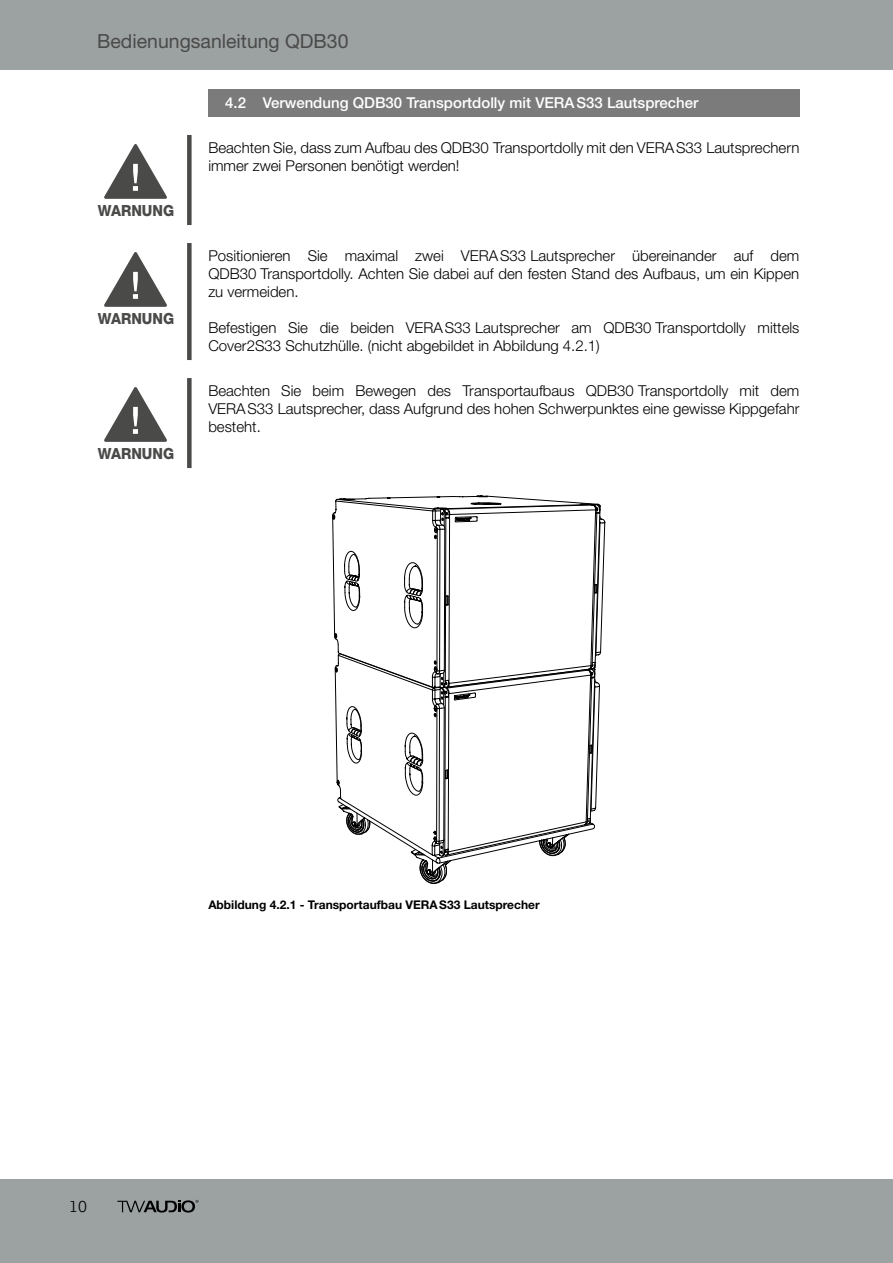
<style>
.page{position:relative;width:893px;height:1263px;background:#fff}
.page>*{position:absolute;margin:0;border:0;box-sizing:border-box;transform-origin:0 0}
.t1{font:19.5px "Helvetica Neue LT Std";color:#4a4a49}
.t2{font:300 16.5px "Lexia";color:#000}
.t3{font:800 15.3px "Helvetica Neue LT Std";color:#4a4a49;scale:.93 1}
.t4{font:300 15px/18px "Helvetica Neue LT Std";color:#000}
.t5{font:500 15px "Helvetica Neue LT Std";color:#fff}
.t6{font:700 12px "Helvetica Neue LT Std";color:#000}
</style>
<div class="page">
<div style="left:0;top:0;width:893px;height:69px;background:#9ca1a2"></div>
<div style="left:0;top:1179px;width:893px;height:84px;background:#9ca1a2"></div>
<svg style="left:117px;top:1200px;width:81px;height:12px"></svg>
<div style="left:208px;top:89px;width:591px;height:28px;background:#7c7b7b"></div>
<div style="left:187px;top:135px;width:5px;height:90px;background:#4a4a49"></div>
<svg style="left:104px;top:144px;width:63px;height:55px"></svg>
<div style="left:187px;top:243px;width:5px;height:117px;background:#4a4a49"></div>
<svg style="left:104px;top:252px;width:63px;height:55px"></svg>
<svg style="left:332px;top:496px;width:273px;height:388px"></svg>
<div style="left:187px;top:378px;width:5px;height:90px;background:#4a4a49"></div>
<svg style="left:104px;top:387px;width:63px;height:55px"></svg>
<h1 class="t1" style="left:97px;top:29px;width:253px">Bedienungsanleitung QDB30</h1>
<p class="t5" style="left:225px;top:94px;width:475px">4.2 Verwendung QDB30 Transportdolly mit VERAS33 Lautsprecher</p>
<p class="t3" style="left:98px;top:201px;width:84px">WARNUNG</p>
<p class="t3" style="left:98px;top:309px;width:84px">WARNUNG</p>
<p class="t3" style="left:98px;top:444px;width:84px">WARNUNG</p>
<p class="t4" style="left:208px;top:138px;width:593px">Beachten Sie, dass zum Aufbau des QDB30 Transportdolly mit den VERAS33 Lautsprechern immer zwei Personen benötigt werden!</p>
<p class="t4" style="left:208px;top:246px;width:593px;text-align:justify">Positionieren Sie maximal zwei VERAS33 Lautsprecher übereinander auf dem QDB30 Transportdolly. Achten Sie dabei auf den festen Stand des Aufbaus, um ein Kippen zu vermeiden.</p>
<p class="t4" style="left:208px;top:318px;width:593px">Befestigen Sie die beiden VERAS33 Lautsprecher am QDB30 Transportdolly mittels<br>Cover2S33 Schutzhülle. (nicht abgebildet in Abbildung 4.2.1)</p>
<p class="t4" style="left:208px;top:381px;width:593px;text-align:justify">Beachten Sie beim Bewegen des Transportaufbaus QDB30 Transportdolly mit dem VERAS33 Lautsprecher, dass Aufgrund des hohen Schwerpunktes eine gewisse Kippgefahr besteht.</p>
<p class="t2" style="left:69px;top:1196px;width:19px">10</p>
<p class="t6" style="left:208px;top:897px;width:333px">Abbildung 4.2.1 - Transportaufbau VERAS33 Lautsprecher</p>
</div>
